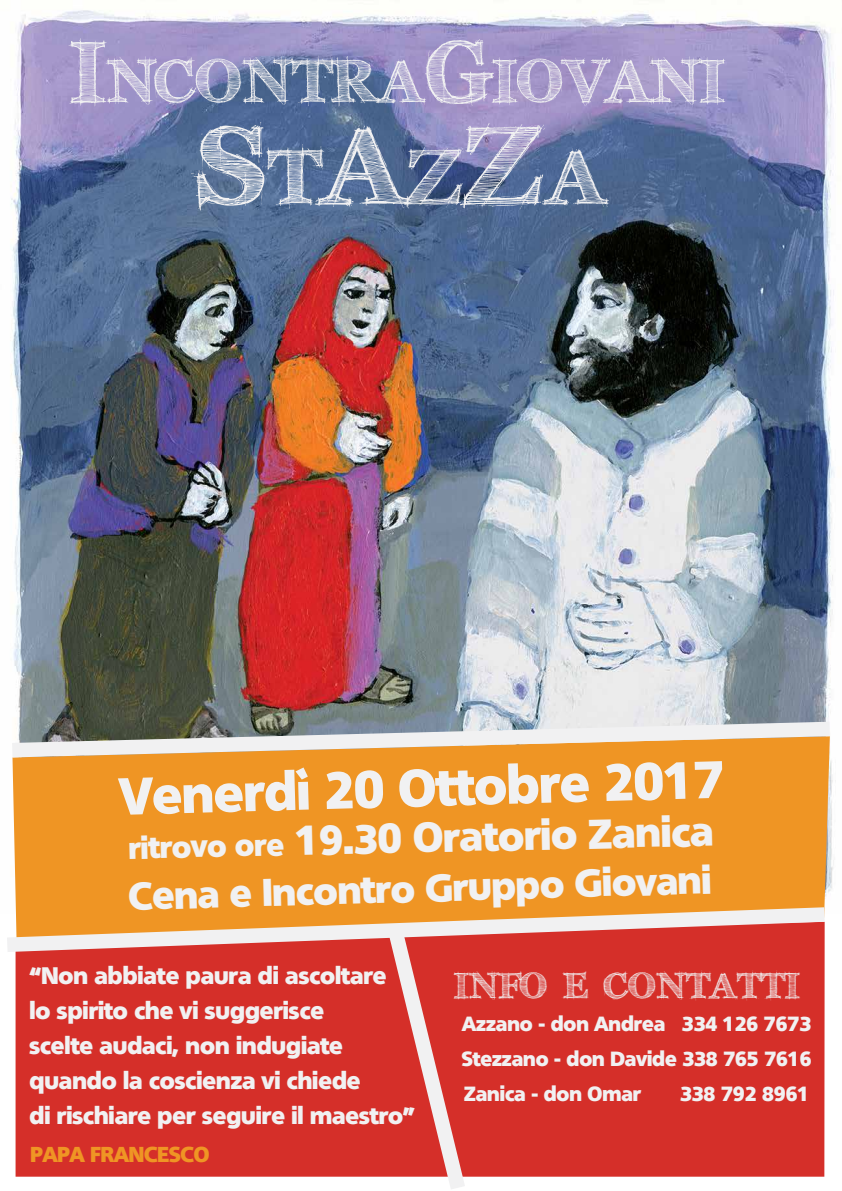
<style>
.page{position:relative;width:842px;height:1191px;background:#fff}
.page>*{position:absolute;margin:0;border:0;box-sizing:border-box;transform-origin:0 0}
.t1{font:700 110.5px "FFF Tusj";color:#f1f1f2}
.t2{font:700 60.3px "FFF Tusj";letter-spacing:.05em;color:#f1f1f2;scale:.96 1}
.t3{font:50.8px "Fustian";color:#f1f1f2;scale:.96 1}
.t4{font:40.5px "Fustian";color:#f1f1f2;scale:.96 1}
.t5{font:37.6px "Fustian";color:#f1f1f2;scale:.96 1}
.t6{font:700 36px "FFF Tusj";letter-spacing:.05em;color:#f1f1f2;scale:.96 1}
.t7{font:23.2px/34.9px "Fustian";color:#f1f1f2;scale:.96 1}
.t8{font:21px "Fustian";color:#ef9524;scale:.96 1}
.t9{font:20px/35px "Fustian";color:#f1f1f2;text-align:justify;scale:.96 1}
.s1{font-size:86.2px}
.s2{font-size:77.3px}
.s3{font-size:30px}
</style>
<div class="page">
<img style="left:11px;top:10px;width:824px;height:881px">
<div style="left:12px;top:757px;width:818px;height:150px;background:#ef9524"></div>
<svg style="left:12px;top:721px;width:818px;height:36px"></svg>
<svg style="left:7px;top:907px;width:818px;height:282px;background:#da4c41"></svg>
<h2 class="t2" style="left:70px;top:45px;width:681px"><span class="s1">I</span>NCONTRA<span class="s1">G</span>IOVANI</h2>
<h1 class="t1" style="left:195px;top:99px;width:409px">S<span class="s2">T</span>A<span class="s2">Z</span>Z<span class="s2">A</span></h1>
<h3 class="t3" style="left:119px;top:766px;width:631px;rotate:-2deg">Venerdì 20 Ottobre 2017</h3>
<h3 class="t4" style="left:128px;top:816px;width:611px;rotate:-1deg"><span class="s3">ritrovo ore</span> 19.30 Oratorio Zanica</h3>
<h3 class="t5" style="left:128px;top:874px;width:609px;rotate:-2deg">Cena e Incontro Gruppo Giovani</h3>
<p class="t7" style="left:29px;top:958px;width:403px">“Non abbiate paura di ascoltare<br>lo spirito che vi suggerisce<br>scelte audaci, non indugiate quando la coscienza vi chiede<br>di rischiare per seguire il maestro”</p>
<p class="t8" style="left:30px;top:1140px;width:188px">PAPA FRANCESCO</p>
<h3 class="t6" style="left:454px;top:963px;width:361px">INFO E CONTATTI</h3>
<p class="t9" style="left:462px;top:1006px;width:366px">Azzano - don Andrea 334 126 7673<br>Stezzano - don Davide 338 765 7616<br>Zanica - don Omar</p>
<p class="t9" style="left:680px;top:1076px;width:136px">338 792 8961</p>
</div>
